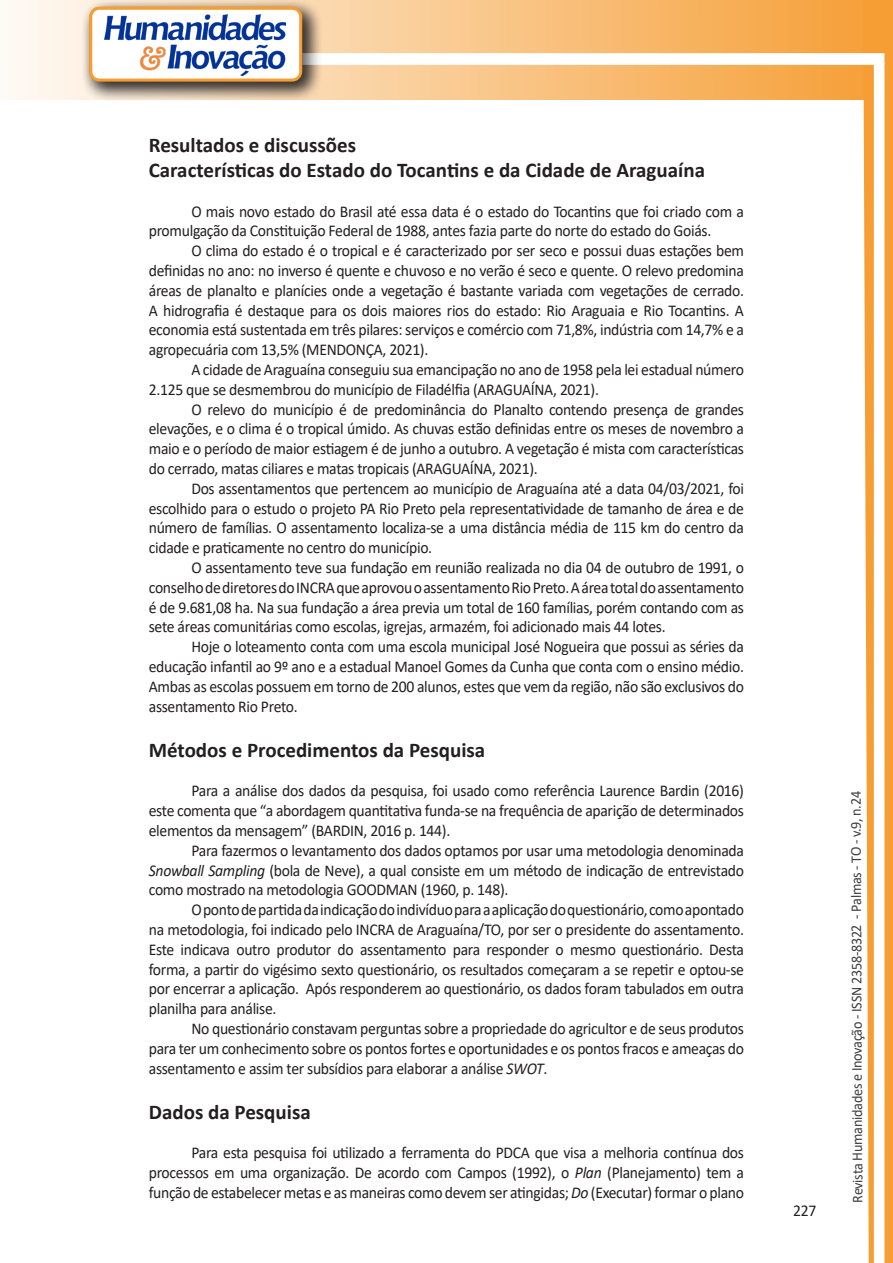
<style>
.page{position:relative;width:893px;height:1263px;background:#fff}
.page>*{position:absolute;margin:0;border:0;box-sizing:border-box;transform-origin:0 0}
.Titulo_2{font:700 21px "Calibri";color:#231f20}
.texto{font:16.5px/19.8px "Calibri";letter-spacing:-.02em;color:#231f20;text-align:justify;scale:.95 1}
.t1{font:15px "Calibri";letter-spacing:-.025em;color:#3e3e3f;scale:.95 1}
.s1{font-style:italic}
</style>
<div class="page">
<svg style="left:5px;top:0;width:858px;height:100px;background:#f9c484"></svg>
<div style="left:302px;top:53px;width:582px;height:12px;background:#fff;border:2px solid #fff"></div>
<svg style="left:863px;top:0;width:30px;height:1263px"></svg>
<div style="left:81px;top:0;width:241px;height:102px;background:#231f20;opacity:.75"></div>
<svg style="left:91px;top:8px;width:210px;height:72px"></svg>
<div style="left:89px;top:7px;width:213px;height:75px;border:3px solid #f69e34;border-radius:9px"></div>
<p class="Titulo_2" style="left:149px;top:130px;width:209px">Resultados e discussões</p>
<p class="Titulo_2" style="left:149px;top:155px;width:558px">Características do Estado do Tocantins e da Cidade de Araguaína</p>
<p class="texto" style="left:149px;top:201px;width:628px;text-indent:43px">O mais novo estado do Brasil até essa data é o estado do Tocantins que foi criado com a promulgação da Constituição Federal de 1988, antes fazia parte do norte do estado do Goiás.</p>
<p class="texto" style="left:149px;top:240px;width:628px;text-indent:43px">O clima do estado é o tropical e é caracterizado por ser seco e possui duas estações bem definidas no ano: no inverso é quente e chuvoso e no verão é seco e quente. O relevo predomina áreas de planalto e planícies onde a vegetação é bastante variada com vegetações de cerrado.<br>A hidrografia é destaque para os dois maiores rios do estado: Rio Araguaia e Rio Tocantins. A economia está sustentada em três pilares: serviços e comércio com 71,8%, indústria com 14,7% e a agropecuária com 13,5% (MENDONÇA, 2021).</p>
<p class="texto" style="left:149px;top:359px;width:628px;text-indent:43px">A cidade de Araguaína conseguiu sua emancipação no ano de 1958 pela lei estadual número<br>2.125 que se desmembrou do município de Filadélfia (ARAGUAÍNA, 2021).</p>
<p class="texto" style="left:149px;top:399px;width:628px;text-indent:43px">O relevo do município é de predominância do Planalto contendo presença de grandes elevações, e o clima é o tropical úmido. As chuvas estão definidas entre os meses de novembro a maio e o período de maior estiagem é de junho a outubro. A vegetação é mista com características do cerrado, matas ciliares e matas tropicais (ARAGUAÍNA, 2021).</p>
<p class="texto" style="left:149px;top:478px;width:628px;text-indent:43px">Dos assentamentos que pertencem ao município de Araguaína até a data 04/03/2021, foi escolhido para o estudo o projeto PA Rio Preto pela representatividade de tamanho de área e de número de famílias. O assentamento localiza-se a uma distância média de 115 km do centro da cidade e praticamente no centro do município.</p>
<p class="texto" style="left:149px;top:557px;width:628px;text-indent:43px">O assentamento teve sua fundação em reunião realizada no dia 04 de outubro de 1991, o conselho de diretores do INCRA que aprovou o assentamento Rio Preto. A área total do assentamento é de 9.681,08 ha. Na sua fundação a área previa um total de 160 famílias, porém contando com as sete áreas comunitárias como escolas, igrejas, armazém, foi adicionado mais 44 lotes.</p>
<p class="texto" style="left:149px;top:636px;width:628px;text-indent:43px">Hoje o loteamento conta com uma escola municipal José Nogueira que possui as séries da educação infantil ao 9º ano e a estadual Manoel Gomes da Cunha que conta com o ensino médio.<br>Ambas as escolas possuem em torno de 200 alunos, estes que vem da região, não são exclusivos do assentamento Rio Preto.</p>
<p class="Titulo_2" style="left:149px;top:735px;width:338px">Métodos e Procedimentos da Pesquisa</p>
<p class="texto" style="left:149px;top:780px;width:628px;text-indent:43px">Para a análise dos dados da pesquisa, foi usado como referência Laurence Bardin (2016) este comenta que “a abordagem quantitativa funda-se na frequência de aparição de determinados elementos da mensagem” (BARDIN, 2016 p. 144).</p>
<p class="texto" style="left:149px;top:840px;width:628px;text-indent:43px">Para fazermos o levantamento dos dados optamos por usar uma metodologia denominada <span class="s1">Snowball Sampling</span> (bola de Neve), a qual consiste em um método de indicação de entrevistado como mostrado na metodologia GOODMAN (1960, p. 148).</p>
<p class="texto" style="left:149px;top:899px;width:628px;text-indent:43px">O ponto de partida da indicação do indivíduo para a aplicação do questionário, como apontado na metodologia, foi indicado pelo INCRA de Araguaína/TO, por ser o presidente do assentamento.<br>Este indicava outro produtor do assentamento para responder o mesmo questionário. Desta forma, a partir do vigésimo sexto questionário, os resultados começaram a se repetir e optou-se por encerrar a aplicação. Após responderem ao questionário, os dados foram tabulados em outra planilha para análise.</p>
<p class="texto" style="left:149px;top:1018px;width:628px;text-indent:43px">No questionário constavam perguntas sobre a propriedade do agricultor e de seus produtos para ter um conhecimento sobre os pontos fortes e oportunidades e os pontos fracos e ameaças do assentamento e assim ter subsídios para elaborar a análise <span class="s1">SWOT</span>.</p>
<p class="Titulo_2" style="left:149px;top:1097px;width:163px">Dados da Pesquisa</p>
<p class="texto" style="left:149px;top:1142px;width:628px;text-indent:43px">Para esta pesquisa foi utilizado a ferramenta do PDCA que visa a melhoria contínua dos processos em uma organização. De acordo com Campos (1992), o <span class="s1">Plan</span> (Planejamento) tem a função de estabelecer metas e as maneiras como devem ser atingidas; <span class="s1">Do</span> (Executar) formar o plano</p>
<p class="texto" style="left:793px;top:1200px;width:26px">227</p>
<p class="t1" style="left:846px;top:1203px;width:435px;rotate:-90deg">Revista Humanidades e Inovação - ISSN 2358-8322 - Palmas - TO - v.9, n.24</p>
</div>
